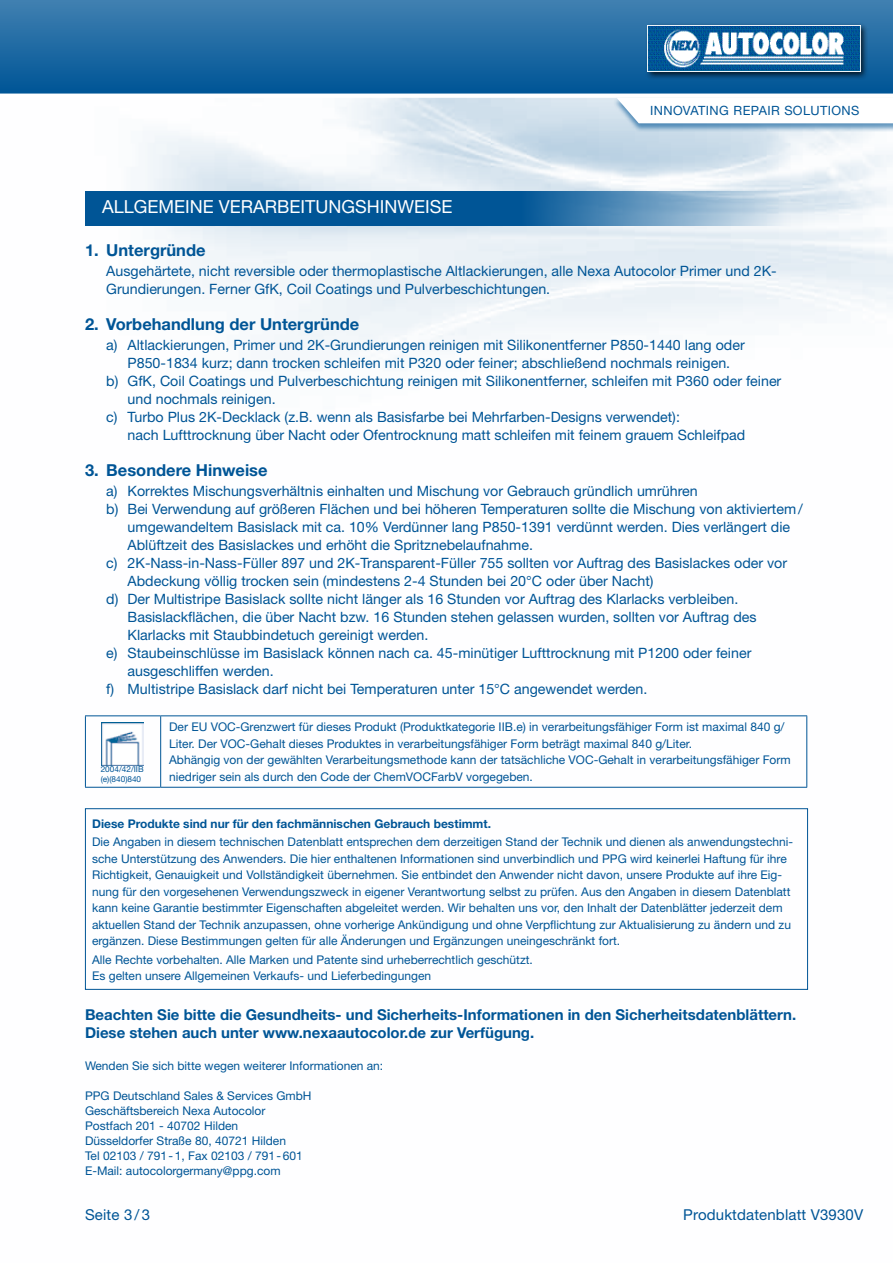
<style>
.page{position:relative;width:893px;height:1263px;background:#fff}
.page>*{position:absolute;margin:0;border:0;box-sizing:border-box;transform-origin:0 0}
.t1{font:18px "Helvetica Neue LT Std";color:#fff}
.t2{font:700 16.5px "Helvetica Neue LT Std";color:#005596}
.t3{font:700 15px/18px "Helvetica Neue LT Std";color:#005596}
.t4{font:15px "Helvetica Neue LT Std";letter-spacing:.01em;color:#005596}
.t5{font:14.25px/18px "Helvetica Neue LT Std";color:#005596}
.t6{font:12.75px "Helvetica Neue LT Std";letter-spacing:.055em;color:#005596}
.t7{font:12px/16.5px "Helvetica Neue LT Std";color:#005596}
.t8{font:700 12px "Helvetica Neue LT Std";color:#005596}
.t9{font:8.25px/9.9px "Helvetica Neue LT Std";color:#005596}
</style>
<div class="page">
<img style="left:84px;top:98px;width:809px;height:892px">
<div style="left:0;top:0;width:893px;height:94px;background:linear-gradient(to bottom,#4180b1,#005596)"></div>
<div style="left:645px;top:23px;width:223px;height:57px;background:#000;opacity:.75"></div>
<img style="left:648px;top:26px;width:213px;height:46px">
<div style="left:612px;top:97px;width:281px;height:35px;background:#005596;opacity:.6"></div>
<svg style="left:617px;top:98px;width:276px;height:25px"></svg>
<svg style="left:85px;top:191px;width:723px;height:34px;background:#2f74a9"></svg>
<hr style="left:85px;top:716px;width:1px;height:71px;background:#005596">
<hr style="left:85px;top:715px;width:76px;height:1px;background:#005596">
<hr style="left:161px;top:715px;width:646px;height:1px;background:#005596">
<hr style="left:160px;top:716px;width:1px;height:71px;background:#005596">
<hr style="left:806px;top:716px;width:1px;height:71px;background:#005596">
<hr style="left:85px;top:787px;width:76px;height:1px;background:#005596">
<hr style="left:161px;top:787px;width:646px;height:1px;background:#005596">
<div style="left:85px;top:808px;width:723px;height:182px;border:1px solid #005596"></div>
<img style="left:101px;top:723px;width:43px;height:42px">
<p class="t6" style="left:650px;top:103px;width:209px">Innovati ng Repair Solutions</p>
<p class="t1" style="left:102px;top:196px;width:352px">Allgemeine Verarbeitungshinweise</p>
<p class="t2" style="left:85px;top:239px;width:122px">1. Untergründe</p>
<p class="t5" style="left:106px;top:261px;width:672px;text-indent:-21px">Ausgehärtete, nicht reversible oder thermoplastische Altlackierungen, alle Nexa Autocolor Primer und 2K-<br>Grundierungen. Ferner GfK, Coil Coatings und Pulverbeschichtungen.</p>
<p class="t2" style="left:85px;top:314px;width:276px">2. Vorbehandlung der Untergründe</p>
<p class="t5" style="left:106px;top:336px;width:640px">a) Altlackierungen, Primer und 2K-Grundierungen reinigen mit Silikonentferner P850-1440 lang oder</p>
<p class="t5" style="left:106px;top:354px;width:625px">P850-1834 kurz; dann trocken schleifen mit P320 oder feiner; abschließend nochmals reinigen.</p>
<p class="t5" style="left:106px;top:372px;width:677px">b) GfK, Coil Coatings und Pulverbeschichtung reinigen mit Silikonentferner, schleifen mit P360 oder feiner</p>
<p class="t5" style="left:128px;top:390px;width:150px">und nochmals reinigen.</p>
<p class="t5" style="left:106px;top:408px;width:575px">c) Turbo Plus 2K-Decklack (z.B. wenn als Basisfarbe bei Mehrfarben-Designs verwendet):</p>
<p class="t5" style="left:128px;top:426px;width:619px">nach Lufttrocknung über Nacht oder Ofentrocknung matt schleifen mit feinem grauem Schleifpad</p>
<p class="t2" style="left:85px;top:460px;width:184px">3. Besondere Hinweise</p>
<p class="t5" style="left:106px;top:482px;width:593px">a) Korrektes Mischungsverhältnis einhalten und Mischung vor Gebrauch gründlich umrühren</p>
<p class="t5" style="left:106px;top:500px;width:698px">b) Bei Verwendung auf größeren Flächen und bei höheren Temperaturen sollte die Mischung von aktiviertem/</p>
<p class="t5" style="left:128px;top:518px;width:664px">umgewandeltem Basislack mit ca. 10% Verdünner lang P850-1391 verdünnt werden. Dies verlängert die</p>
<p class="t5" style="left:128px;top:536px;width:407px">Ablüftzeit des Basislackes und erhöht die Spritznebelaufnahme.</p>
<p class="t5" style="left:106px;top:554px;width:682px">c) 2K-Nass-in-Nass-Füller 897 und 2K-Transparent-Füller 755 sollten vor Auftrag des Basislackes oder vor</p>
<p class="t5" style="left:128px;top:572px;width:527px">Abdeckung völlig trocken sein (mindestens 2-4 Stunden bei 20°C oder über Nacht)</p>
<p class="t5" style="left:106px;top:590px;width:633px">d) Der Multistripe Basislack sollte nicht länger als 16 Stunden vor Auftrag des Klarlacks verbleiben.</p>
<p class="t5" style="left:128px;top:608px;width:630px">Basislackflächen, die über Nacht bzw. 16 Stunden stehen gelassen wurden, sollten vor Auftrag des</p>
<p class="t5" style="left:128px;top:626px;width:302px">Klarlacks mit Staubbindetuch gereinigt werden.</p>
<p class="t5" style="left:106px;top:644px;width:647px">e) Staubeinschlüsse im Basislack können nach ca. 45-minütiger Lufttrocknung mit P1200 oder feiner</p>
<p class="t5" style="left:128px;top:662px;width:148px">ausgeschliffen werden.</p>
<p class="t5" style="left:106px;top:680px;width:543px">f) Multistripe Basislack darf nicht bei Temperaturen unter 15°C angewendet werden.</p>
<p class="t9" style="left:101px;top:764px;width:44px">2004/42/IIB (e)(840)840</p>
<p class="t7" style="left:169px;top:718px;width:623px">Der EU VOC-Grenzwert für dieses Produkt (Produktkategorie IIB.e) in verarbeitungsfähiger Form ist maximal 840 g/ Liter. Der VOC-Gehalt dieses Produktes in verarbeitungsfähiger Form beträgt maximal 840 g/Liter.<br>Abhängig von der gewählten Verarbeitungsmethode kann der tatsächliche VOC-Gehalt in verarbeitungsfähiger Form niedriger sein als durch den Code der ChemVOCFarbV vorgegeben.</p>
<p class="t8" style="left:92px;top:816px;width:400px">Diese Produkte sind nur für den fachmännischen Gebrauch bestimmt.</p>
<p class="t7" style="left:92px;top:834px;width:703px">Die Angaben in diesem technischen Datenblatt entsprechen dem derzeitigen Stand der Technik und dienen als anwendungstechni&shy;sche Unterstützung des Anwenders. Die hier enthaltenen Informationen sind unverbindlich und PPG</p>
<p class="t7" style="left:92px;top:850px;width:700px;text-indent:538px">wird keinerlei Haftung für ihre Richtigkeit, Genauigkeit und Vollständigkeit übernehmen. Sie entbindet den Anwender nicht davon, unsere Produkte auf ihre Eig&shy;nung für den vorgesehenen Verwendungszweck in eigener Verantwortung selbst zu prüfen. Aus den Angaben in diesem Datenblatt kann keine Garantie bestimmter Eigenschaften abgeleitet werden. Wir behalten uns vor, den Inhalt der Datenblätter jederzeit dem aktuellen Stand der Technik anzupassen, ohne vorherige Ankündigung und ohne Verpflichtung zur Aktualisierung zu ändern und zu ergänzen. Diese Bestimmungen gelten für alle Änderungen und Ergänzungen uneingeschränkt fort.</p>
<p class="t7" style="left:92px;top:951px;width:442px">Alle Rechte vorbehalten. Alle Marken und Patente sind urheberrechtlich geschützt.<br>Es gelten unsere Allgemeinen Verkaufs- und Lieferbedingungen</p>
<p class="t3" style="left:85px;top:1005px;width:713px">Beachten Sie bitte die Gesundheits- und Sicherheits-Informationen in den Sicherheitsdatenblättern.<br>Diese stehen auch unter www.nexaautocolor.de zur Verfügung.</p>
<p class="t7" style="left:85px;top:1057px;width:300px">Wenden Sie sich bitte wegen weiterer Informationen an:</p>
<p class="t7" style="left:85px;top:1087px;width:9px">PPG</p>
<p class="t7" style="left:85px;top:1088px;width:228px;line-height:15px;text-indent:28px">Deutschland Sales &amp; Services GmbH Geschäftsbereich Nexa Autocolor Postfach 201 - 40702 Hilden<br>Düsseldorfer Straße 80, 40721 Hilden<br>Tel 02103 / 791-1, Fax 02103 / 791-601<br>E-Mail: autocolorgermany@ppg.com</p>
<p class="t4" style="left:85px;top:1206px;width:66px">Seite 3 / 3</p>
<p class="t4" style="left:683px;top:1206px;width:181px">Produktdatenblatt V3930V</p>
</div>
